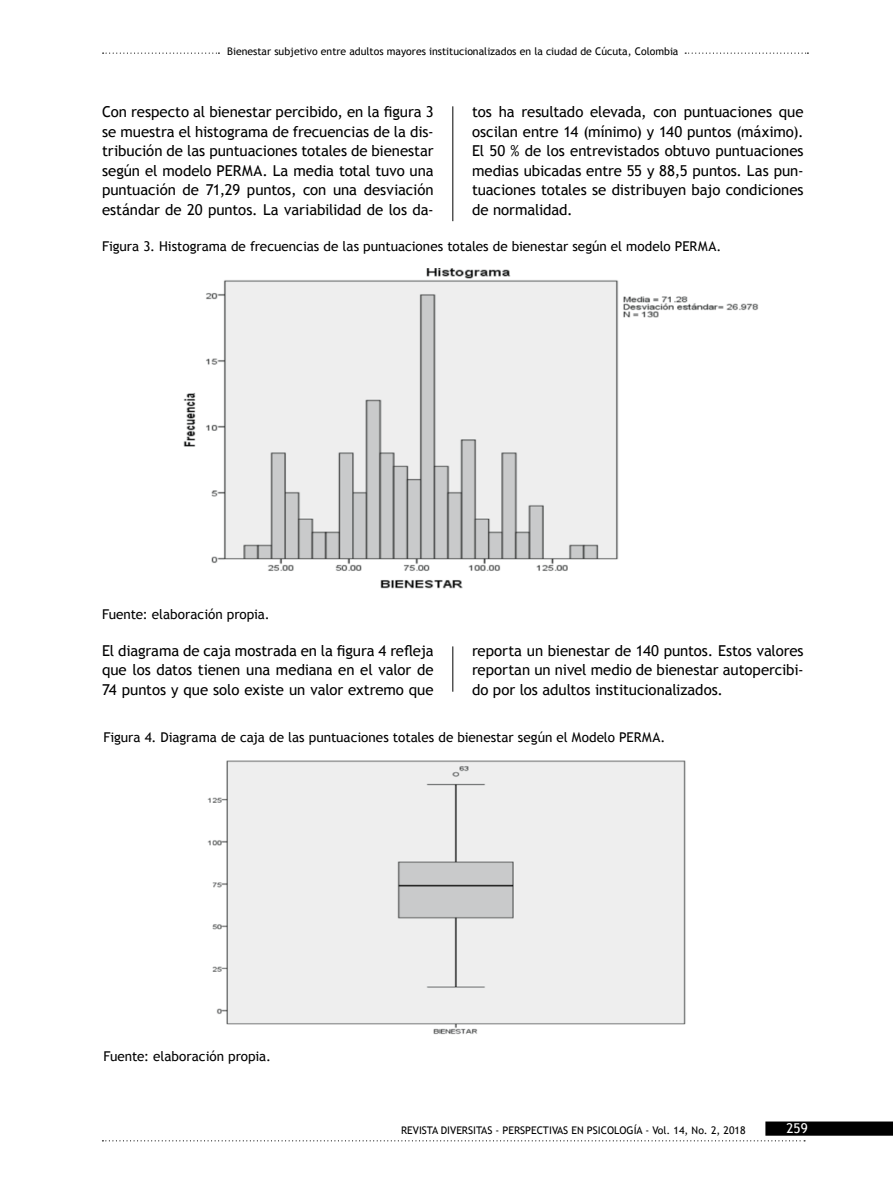
<style>
.page{position:relative;width:893px;height:1191px;background:#fff}
.page>*{position:absolute;margin:0;border:0;box-sizing:border-box;transform-origin:0 0}
.t1{font:15px/19.5px "Trebuchet MS";letter-spacing:-.005em;color:#000;text-align:justify}
.t2{font:13.5px "Trebuchet MS";color:#000}
.t3{font:13.5px "Trebuchet MS";color:#fff}
.t4{font:10.5px "Trebuchet MS";color:#000}
</style>
<div class="page">
<svg style="left:102px;top:1121px;width:791px;height:20px"></svg>
<svg style="left:685px;top:53px;width:123px;height:1px"></svg>
<svg style="left:103px;top:53px;width:116px;height:1px"></svg>
<hr style="left:452px;top:106px;width:1px;height:115px;background:#000">
<img style="left:183px;top:268px;width:576px;height:321px">
<hr style="left:452px;top:646px;width:1px;height:45px;background:#000">
<img style="left:207px;top:760px;width:479px;height:275px">
<p class="t4" style="left:227px;top:45px;width:453px">Bienestar subjetivo entre adultos mayores institucionalizados en la ciudad de Cúcuta, Colombia</p>
<p class="t1" style="left:102px;top:103px;width:333px">Con respecto al bienestar percibido, en la figura 3 se muestra el histograma de frecuencias de la dis&shy;tribución de las puntuaciones totales de bienestar según el modelo PERMA. La media total tuvo una puntuación de 71,29 puntos, con una desviación estándar de 20 puntos. La variabilidad de los da-</p>
<p class="t1" style="left:472px;top:103px;width:333px">tos ha resultado elevada, con puntuaciones que oscilan entre 14 (mínimo) y 140 puntos (máximo).<br>El 50 % de los entrevistados obtuvo puntuaciones medias ubicadas entre 55 y 88,5 puntos. Las pun&shy;tuaciones totales se distribuyen bajo condiciones de normalidad.</p>
<p class="t2" style="left:102px;top:238px;width:621px">Figura 3. Histograma de frecuencias de las puntuaciones totales de bienestar según el modelo PERMA.</p>
<p class="t2" style="left:102px;top:606px;width:169px">Fuente: elaboración propia.</p>
<p class="t1" style="left:102px;top:641px;width:333px">El diagrama de caja mostrada en la figura 4 refleja que los datos tienen una mediana en el valor de 74 puntos y que solo existe un valor extremo que</p>
<p class="t1" style="left:472px;top:641px;width:333px">reporta un bienestar de 140 puntos. Estos valores reportan un nivel medio de bienestar autopercibi&shy;do por los adultos institucionalizados.</p>
<p class="t2" style="left:103px;top:729px;width:564px">Figura 4. Diagrama de caja de las puntuaciones totales de bienestar según el Modelo PERMA.</p>
<p class="t2" style="left:103px;top:1047px;width:169px">Fuente: elaboración propia.</p>
<p class="t4" style="left:401px;top:1124px;width:346px">REVISTA DIVERSITAS - PERSPECTIVAS EN PSICOLOGÍA - Vol. 14, No. 2, 2018</p>
<p class="t3" style="left:786px;top:1120px;width:23px">259</p>
</div>
